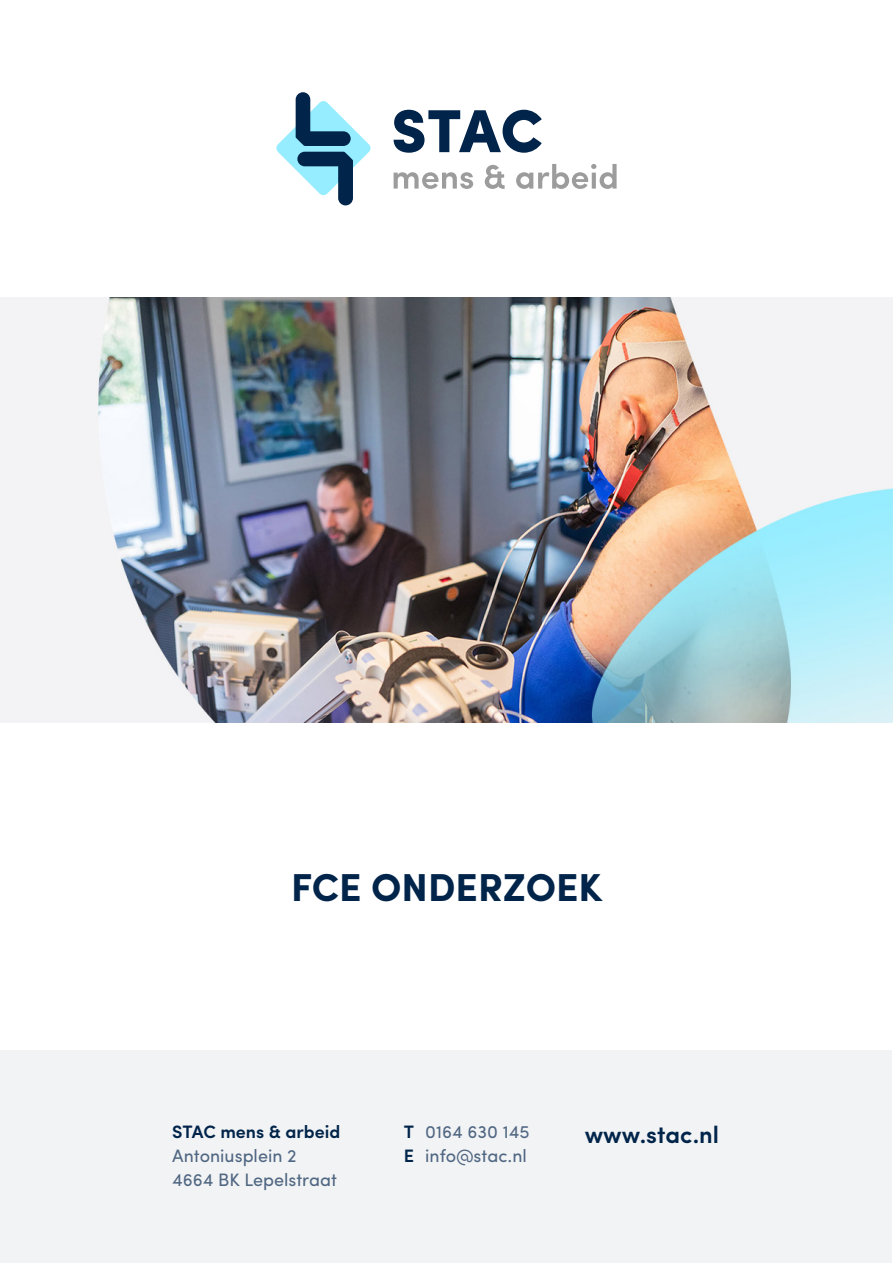
<style>
.page{position:relative;width:893px;height:1263px;background:#fff}
.page>*{position:absolute;margin:0;border:0;box-sizing:border-box;transform-origin:0 0}
.t1{font:700 39px "Sofia Pro";color:#00244a}
.t2{font:600 24px "Sofia Pro";color:#00244a}
.t3{font:18px "Sofia Pro";color:#506783}
.t4{font:600 18px "Sofia Pro";color:#00244a}
.s1{font-weight:600;color:#00244a}
</style>
<div class="page">
<div style="left:1px;top:1050px;width:891px;height:213px;background:#f2f3f4"></div>
<svg style="left:394px;top:164px;width:223px;height:25px"></svg>
<svg style="left:394px;top:110px;width:148px;height:43px"></svg>
<svg style="left:276px;top:92px;width:95px;height:113px"></svg>
<img style="left:0;top:298px;width:893px;height:425px">
<p class="t1" style="left:291px;top:858px;width:313px">FCE ONDERZOEK</p>
<p class="t4" style="left:172px;top:1118px;width:170px">STAC mens &amp; arbeid</p>
<p class="t3" style="left:172px;top:1143px;width:126px">Antoniusplein 2</p>
<p class="t3" style="left:172px;top:1167px;width:166px">4664 BK Lepelstraat</p>
<p class="t3" style="left:404px;top:1119px;width:127px"><span class="s1">T</span> 0164 630 145</p>
<p class="t3" style="left:404px;top:1143px;width:124px"><span class="s1">E</span> info@stac.nl</p>
<p class="t2" style="left:585px;top:1116px;width:136px">www.stac.nl</p>
</div>
